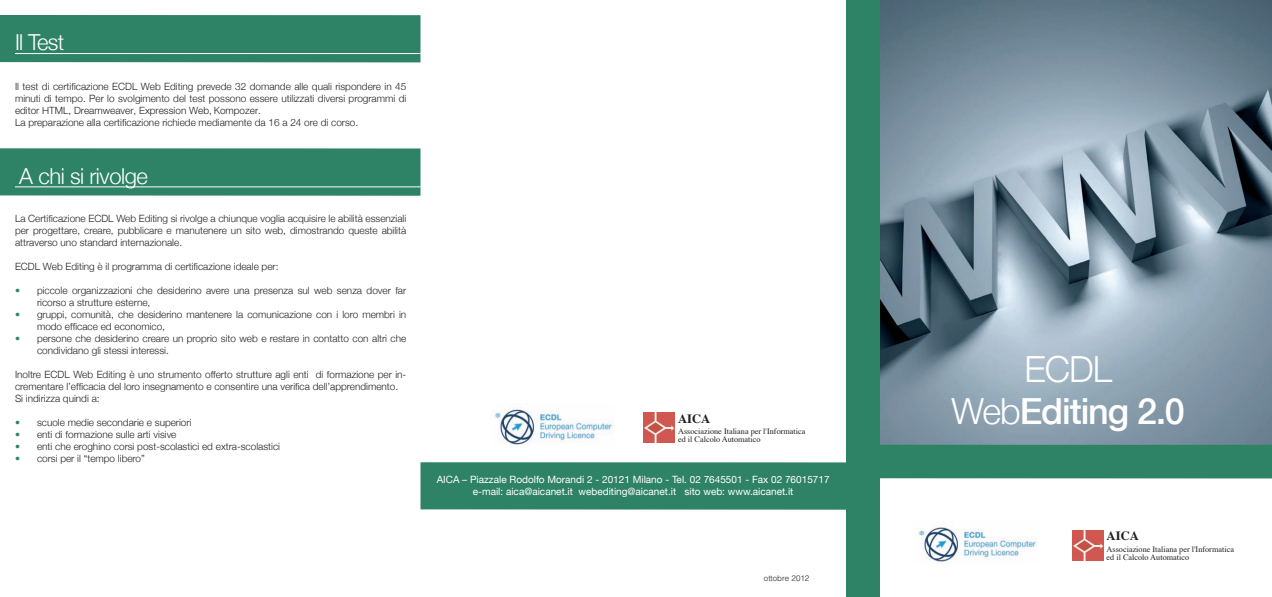
<style>
.page{position:relative;width:1272px;height:597px;background:#fff}
.page>*{position:absolute;margin:0;border:0;box-sizing:border-box;transform-origin:0 0}
.t1{font:500 36px "Helvetica Neue";letter-spacing:-.03em;color:#fff}
.t2{font:300 36px "Helvetica Neue";color:#fff}
.t3{font:300 22px "Helvetica Neue";letter-spacing:-.02em;color:#fff}
.t4{font:700 12.7px "Times";letter-spacing:-.005em;color:#231f20}
.t5{font:300 10px/12px "Helvetica Neue";color:#231f20}
.t6{font:10px "Helvetica Neue";color:#fff}
.t7{font:300 10px "Helvetica LT Std";color:#231f20}
.t8{font:8.2px/8.1px "Times";letter-spacing:-.005em;color:#231f20}
.t9{font:300 8px "Helvetica LT Std";color:#231f20}
.s1{font-family:"Helvetica Neue LT Std"}
.s2{color:#2e8265}
.s3{font-weight:300}
</style>
<div class="page">
<img style="left:879px;top:0;width:393px;height:445px">
<div style="left:871px;top:445px;width:401px;height:33px;background:#2e8265"></div>
<div style="left:420px;top:462px;width:426px;height:48px;background:#2e8265"></div>
<div style="left:0;top:15px;width:420px;height:47px;background:#2e8265"></div>
<hr style="left:15px;top:53px;width:405px;height:1px;background:#fff">
<img style="left:494px;top:407px;width:118px;height:38px">
<div style="left:846px;top:0;width:33px;height:597px;background:#2e8265"></div>
<img style="left:918px;top:525px;width:118px;height:37px">
<div style="left:0;top:148px;width:420px;height:48px;background:#2e8265"></div>
<hr style="left:15px;top:187px;width:405px;height:1px;background:#fff">
<img style="left:1072px;top:530px;width:31px;height:30px">
<img style="left:643px;top:413px;width:32px;height:30px">
<p class="t3" style="left:15px;top:29px;width:51px">Il Test</p>
<p class="t5" style="left:15px;top:80px;width:393px;text-align:justify">Il test di certificazione ECDL Web Editing prevede 32 domande alle quali rispondere in 45 minuti di tempo. Per lo svolgimento del test possono essere utilizzati diversi programmi di <span class="s1">editor HTML, Dreamweaver, Expression Web, ompozer.</span></p>
<p class="t5" style="left:15px;top:116px;width:345px">La preparazione alla certificazione richiede mediamente da 16 a 24 ore di corso.</p>
<p class="t7" style="left:214px;top:104px;width:8px">K</p>
<p class="t3" style="left:19px;top:163px;width:130px">A chi si rivolge</p>
<p class="t5" style="left:15px;top:212px;width:393px;text-align:justify">La Certificazione ECDL Web Editing si rivolge a chiunque voglia acquisire le abilità essenziali per progettare, creare, pubblicare e manutenere un sito web, dimostrando queste abilità attraverso uno standard internazionale.</p>
<p class="t5" style="left:15px;top:260px;width:265px">ECDL Web Editing è il programma di certificazione ideale per:</p>
<p class="t5" style="left:37px;top:284px;width:371px;text-indent:-22px"><span class="s2">•</span> piccole organizzazioni che desiderino avere una presenza sul web senza dover far ricorso a strutture esterne,</p>
<p class="t5" style="left:37px;top:308px;width:371px;text-indent:-22px"><span class="s2">•</span> gruppi, comunità, che desiderino mantenere la comunicazione con i loro membri in modo efficace ed economico,</p>
<p class="t5" style="left:37px;top:332px;width:371px;text-indent:-22px"><span class="s2">•</span> persone che desiderino creare un proprio sito web e restare in contatto con altri che condividano gli stessi interessi.</p>
<p class="t5" style="left:15px;top:368px;width:393px">Inoltre ECDL Web Editing è uno strumento offerto strutture agli enti di formazione per in&shy;crementare l’efficacia del loro insegnamento e consentire una verifica dell’apprendimento.</p>
<p class="t5" style="left:15px;top:392px;width:86px">Si indirizza quindi a:</p>
<p class="t5" style="left:15px;top:416px;width:178px"><span class="s2">•</span> scuole medie secondarie e superiori</p>
<p class="t5" style="left:15px;top:428px;width:163px"><span class="s2">•</span> enti di formazione sulle arti visive</p>
<p class="t5" style="left:15px;top:440px;width:267px"><span class="s2">•</span> enti che eroghino corsi post-scolastici ed extra-scolastici</p>
<p class="t5" style="left:15px;top:452px;width:131px"><span class="s2">•</span> corsi per il “tempo libero”</p>
<p class="t4" style="left:678px;top:406px;width:34px">AICA</p>
<p class="t8" style="left:678px;top:426px;width:129px">Associazione Italiana per l'Informatica ed il Calcolo Automatico</p>
<p class="t6" style="left:437px;top:474px;width:394px">AICA – Piazzale Rodolfo Morandi 2 - 20121 Milano - Tel. 02 7645501 - Fax 02 76015717</p>
<p class="t6" style="left:473px;top:486px;width:322px">e-mail: aica@aicanet.it webediting@aicanet.it sito web: www.aicanet.it</p>
<p class="t9" style="left:764px;top:573px;width:47px">ottobre 2012</p>
<p class="t2" style="left:1024px;top:347px;width:89px">ECDL</p>
<p class="t1" style="left:951px;top:389px;width:235px"><span class="s3">Web</span>Editing 2.0</p>
<p class="t4" style="left:1106px;top:524px;width:34px">AICA</p>
<p class="t8" style="left:1106px;top:544px;width:129px">Associazione Italiana per l'Informatica ed il Calcolo Automatico</p>
</div>
